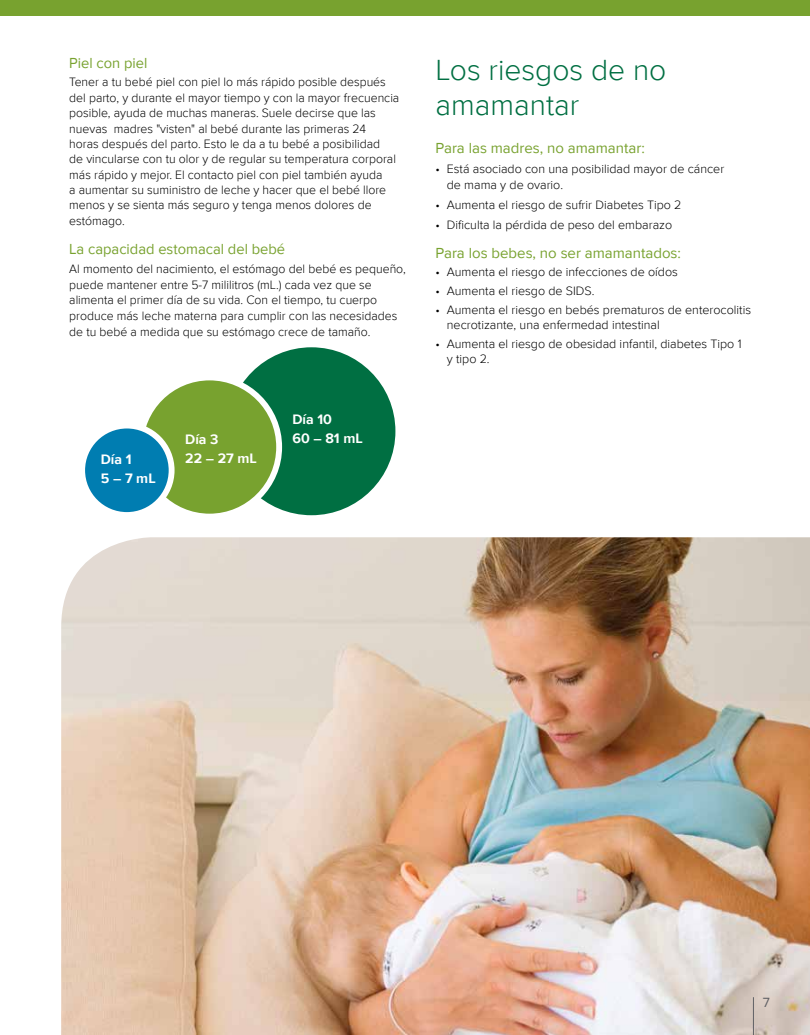
<style>
.page{position:relative;width:810px;height:1035px;background:#fff}
.page>*{position:absolute;margin:0;border:0;box-sizing:border-box;transform-origin:0 0}
.t1{font:300 30px/35px "Proxima Nova";color:#006f42}
.t2{font:15px "Proxima Nova";color:#78a22f}
.t3{font:700 14.12px/18.8px "Proxima Nova";color:#fff}
.t4{font:13.75px "Proxima Nova";color:#606165}
.t5{font:300 12.5px/15.5px "Proxima Nova";color:#000}
</style>
<div class="page">
<img style="left:61px;top:537px;width:749px;height:498px">
<div style="left:0;top:0;width:810px;height:16px;background:#78a22f"></div>
<div style="left:227px;top:347px;width:168px;height:168px;background:#006f42;border-radius:50%"></div>
<div style="left:140px;top:377px;width:139px;height:140px;background:#78a22f;border-radius:50%"></div>
<div style="left:137px;top:375px;width:145px;height:145px;border:6px solid #fff;border-radius:50%"></div>
<div style="left:82px;top:426px;width:90px;height:89px;background:#007db1;border-radius:50%"></div>
<div style="left:79px;top:423px;width:96px;height:95px;border:6px solid #fff;border-radius:50%"></div>
<hr style="left:753px;top:997px;width:1px;height:38px;background:#606165">
<p class="t2" style="left:69px;top:54px;width:80px">Piel con piel</p>
<p class="t5" style="left:69px;top:75px;width:332px">Tener a tu bebé piel con piel lo más rápido posible después del parto, y durante el mayor tiempo y con la mayor frecuencia posible, ayuda de muchas maneras. Suele decirse que las nuevas madres "visten" al bebé durante las primeras 24<br>horas después del parto. Esto le da a tu bebé a posibilidad<br>de vincularse con tu olor y de regular su temperatura corporal más rápido y mejor. El contacto piel con piel también ayuda<br>a aumentar su suministro de leche y hacer que el bebé llore menos y se sienta más seguro y tenga menos dolores de estómago.</p>
<p class="t2" style="left:69px;top:241px;width:217px">La capacidad estomacal del bebé</p>
<p class="t5" style="left:69px;top:262px;width:338px">Al momento del nacimiento, el estómago del bebé es pequeño, puede mantener entre 5-7 mililitros (mL.) cada vez que se alimenta el primer día de su vida. Con el tiempo, tu cuerpo produce más leche materna para cumplir con las necesidades de tu bebé a medida que su estómago crece de tamaño.</p>
<p class="t3" style="left:101px;top:451px;width:56px">Día 1<br>5 – 7 mL</p>
<p class="t3" style="left:185px;top:431px;width:73px">Día 3<br>22 – 27 mL</p>
<p class="t3" style="left:293px;top:411px;width:72px">Día 10<br>60 – 81 mL</p>
<h1 class="t1" style="left:436px;top:53px;width:232px">Los riesgos de no amamantar</h1>
<p class="t2" style="left:436px;top:140px;width:211px">Para las madres, no amamantar:</p>
<p class="t5" style="left:447px;top:162px;width:279px;line-height:16px;text-indent:-11px">• Está asociado con una posibilidad mayor de cáncer de mama y de ovario.</p>
<p class="t5" style="left:436px;top:198px;width:247px">• Aumenta el riesgo de sufrir Diabetes Tipo 2</p>
<p class="t5" style="left:436px;top:217px;width:238px">• Dificulta la pérdida de peso del embarazo</p>
<p class="t2" style="left:436px;top:244px;width:247px">Para los bebes, no ser amamantados:</p>
<p class="t5" style="left:436px;top:265px;width:244px">• Aumenta el riesgo de infecciones de oídos</p>
<p class="t5" style="left:436px;top:284px;width:160px">• Aumenta el riesgo de SIDS.</p>
<p class="t5" style="left:447px;top:303px;width:306px;line-height:15px;text-indent:-11px">• Aumenta el riesgo en bebés prematuros de enterocolitis necrotizante, una enfermedad intestinal</p>
<p class="t5" style="left:447px;top:337px;width:296px;line-height:15px;text-indent:-11px">• Aumenta el riesgo de obesidad infantil, diabetes Tipo 1 y tipo 2.</p>
<p class="t4" style="left:763px;top:995px;width:9px">7</p>
</div>
